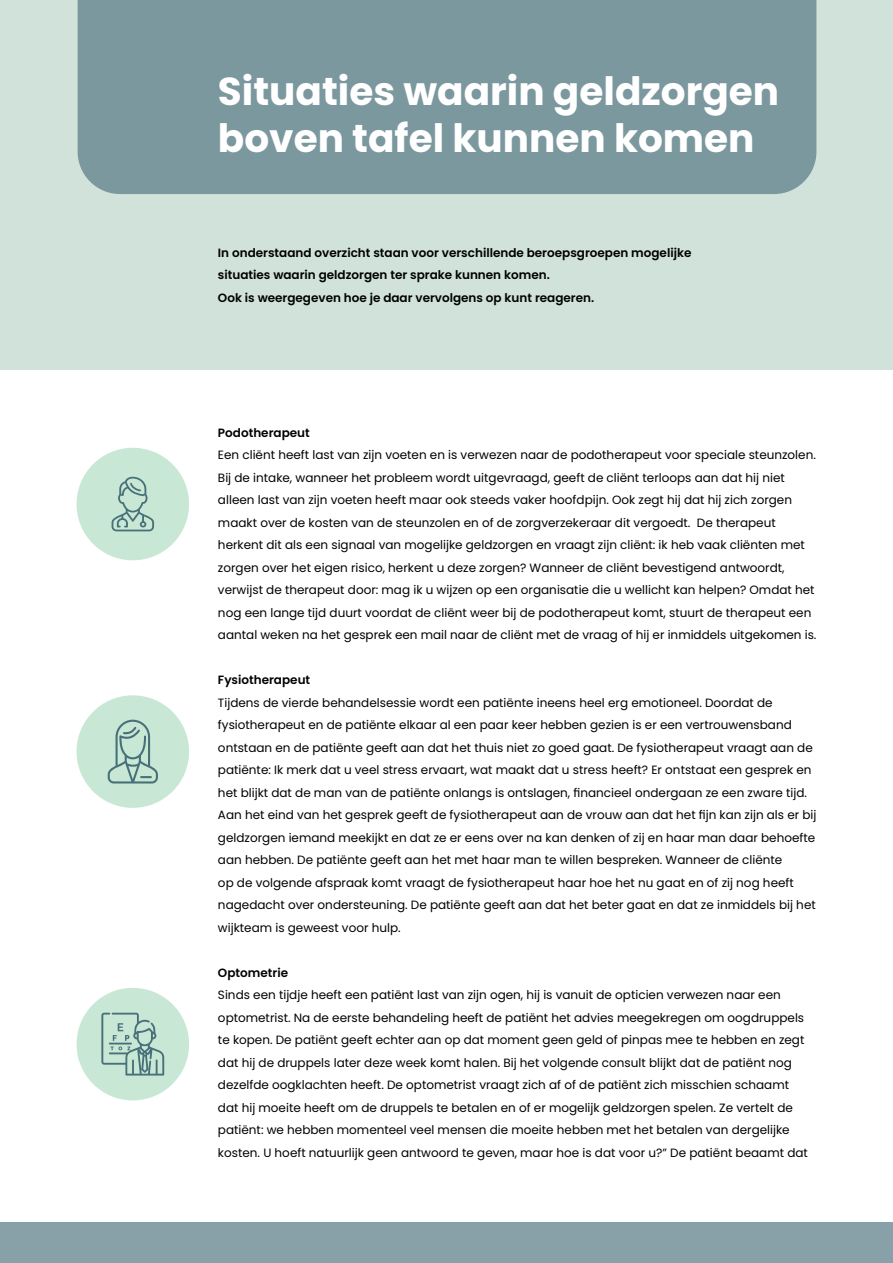
<style>
.page{position:relative;width:893px;height:1263px;background:#fff}
.page>*{position:absolute;margin:0;border:0;box-sizing:border-box;transform-origin:0 0}
.t1{font:700 39px/46.8px "Poppins";color:#fff}
.Basistekst{font:12px/22.5px "Poppins";color:#000}
.Basistekst-2{font:600 12px "Poppins";color:#000}
</style>
<div class="page">
<div style="left:0;top:1222px;width:893px;height:41px;background:#88a0a7"></div>
<div style="left:0;top:0;width:893px;height:369px;background:#d0e2da"></div>
<div style="left:78px;top:0;width:738px;height:194px;background:#7c989f"></div>
<div style="left:77px;top:448px;width:112px;height:112px;background:#c9e7d5;border-radius:50%"></div>
<div style="left:77px;top:695px;width:112px;height:113px;background:#c9e7d5;border-radius:50%"></div>
<div style="left:77px;top:988px;width:112px;height:112px;background:#c9e7d5;border-radius:50%"></div>
<svg style="left:101px;top:1013px;width:63px;height:62px"></svg>
<svg style="left:108px;top:720px;width:50px;height:63px"></svg>
<svg style="left:112px;top:477px;width:42px;height:54px"></svg>
<p class="t1" style="left:218px;top:68px;width:563px">Situaties waarin geldzorgen boven tafel kunnen komen</p>
<p class="Basistekst-2" style="left:218px;top:245px;width:475px">In onderstaand overzicht staan voor verschillende beroepsgroepen mogelijke</p>
<p class="Basistekst-2" style="left:218px;top:268px;width:333px">situaties waarin geldzorgen ter sprake kunnen komen.</p>
<p class="Basistekst-2" style="left:218px;top:290px;width:378px">Ook is weergegeven hoe je daar vervolgens op kunt reageren.</p>
<p class="Basistekst-2" style="left:218px;top:425px;width:93px">Podotherapeut</p>
<p class="Basistekst" style="left:218px;top:444px;width:600px">Een cliënt heeft last van zijn voeten en is verwezen naar de podotherapeut voor speciale steunzolen.<br>Bij de intake, wanneer het probleem wordt uitgevraagd, geeft de cliënt terloops aan dat hij niet alleen last van zijn voeten heeft maar ook steeds vaker hoofdpijn. Ook zegt hij dat hij zich zorgen maakt over de kosten van de steunzolen en of de zorgverzekeraar dit vergoedt. De therapeut herkent dit als een signaal van mogelijke geldzorgen en vraagt zijn cliënt: ik heb vaak cliënten met zorgen over het eigen risico, herkent u deze zorgen? Wanneer de cliënt bevestigend antwoordt, verwijst de therapeut door: mag ik u wijzen op een organisatie die u wellicht kan helpen? Omdat het nog een lange tijd duurt voordat de cliënt weer bij de podotherapeut komt, stuurt de therapeut een aantal weken na het gesprek een mail naar de cliënt met de vraag of hij er inmiddels uitgekomen is.</p>
<p class="Basistekst-2" style="left:218px;top:673px;width:94px">Fysiotherapeut</p>
<p class="Basistekst" style="left:218px;top:691px;width:600px">Tijdens de vierde behandelsessie wordt een patiënte ineens heel erg emotioneel. Doordat de fysiotherapeut en de patiënte elkaar al een paar keer hebben gezien is er een vertrouwensband ontstaan en de patiënte geeft aan dat het thuis niet zo goed gaat. De fysiotherapeut vraagt aan de patiënte: Ik merk dat u veel stress ervaart, wat maakt dat u stress heeft? Er ontstaat een gesprek en het blijkt dat de man van de patiënte onlangs is ontslagen, financieel ondergaan ze een zware tijd.<br>Aan het eind van het gesprek geeft de fysiotherapeut aan de vrouw aan dat het fijn kan zijn als er bij geldzorgen iemand meekijkt en dat ze er eens over na kan denken of zij en haar man daar behoefte aan hebben. De patiënte geeft aan het met haar man te willen bespreken. Wanneer de cliënte<br>op de volgende afspraak komt vraagt de fysiotherapeut haar hoe het nu gaat en of zij nog heeft nagedacht over ondersteuning. De patiënte geeft aan dat het beter gaat en dat ze inmiddels bij het wijkteam is geweest voor hulp.</p>
<p class="Basistekst-2" style="left:218px;top:965px;width:72px">Optometrie</p>
<p class="Basistekst" style="left:218px;top:984px;width:591px">Sinds een tijdje heeft een patiënt last van zijn ogen, hij is vanuit de opticien verwezen naar een optometrist. Na de eerste behandeling heeft de patiënt het advies meegekregen om oogdruppels te kopen. De patiënt geeft echter aan op dat moment geen geld of pinpas mee te hebben en zegt dat hij de druppels later deze week komt halen. Bij het volgende consult blijkt dat de patiënt nog dezelfde oogklachten heeft. De optometrist vraagt zich af of de patiënt zich misschien schaamt dat hij moeite heeft om de druppels te betalen en of er mogelijk geldzorgen spelen. Ze vertelt de patiënt: we hebben momenteel veel mensen die moeite hebben met het betalen van dergelijke kosten. U hoeft natuurlijk geen antwoord te geven, maar hoe is dat voor u?” De patiënt beaamt dat</p>
</div>
